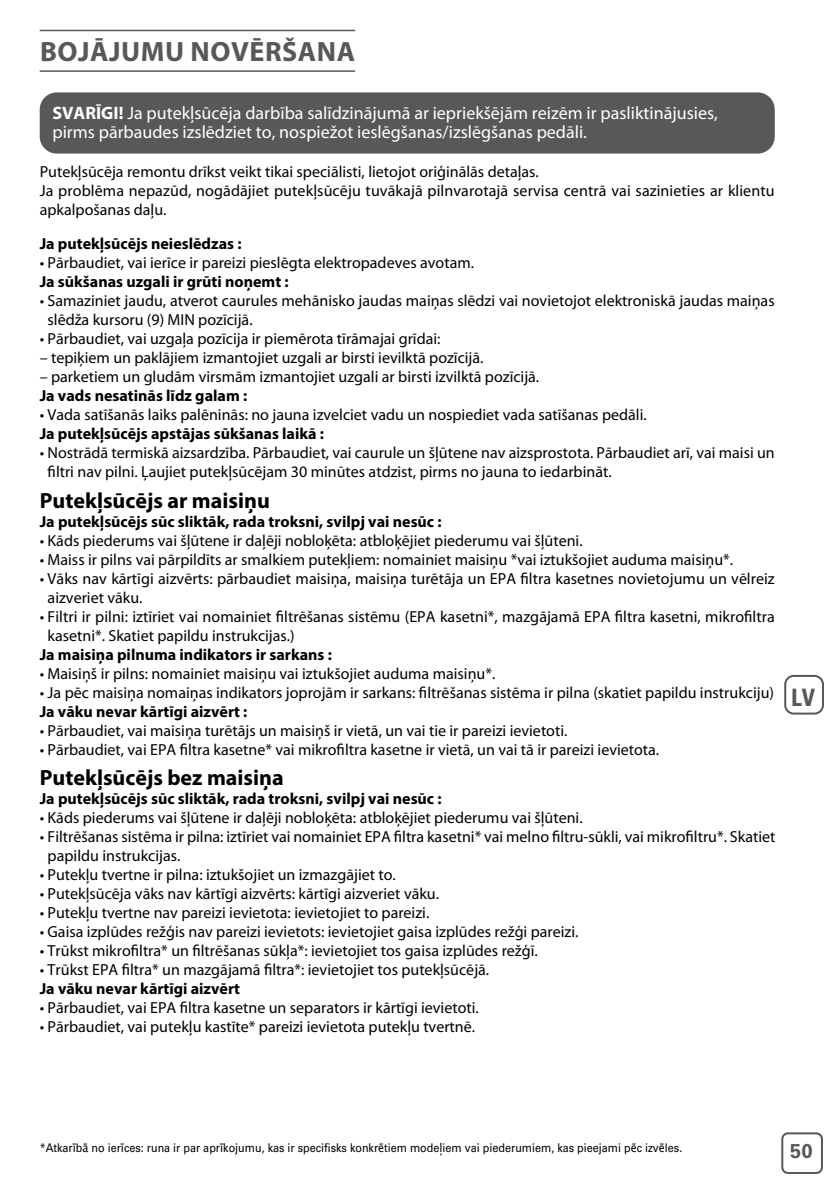
<style>
.page{position:relative;width:840px;height:1191px;background:#fff}
.page>*{position:absolute;margin:0;border:0;box-sizing:border-box;transform-origin:0 0}
.t1{font:700 28px "Myriad Pro";letter-spacing:.02em;color:#595757}
.t2{font:700 condensed 24px "Univers";color:#595757}
.t3{font:700 22px "Myriad Pro";color:#000}
.t4{font:700 20px "Univers";color:#595757}
.t5{font:18px/19px "Myriad Pro";color:#fff}
.t6{font:16px/19px "Myriad Pro";color:#000}
.t7{font:700 16px "Myriad Pro";color:#000}
.t8{font:12px "Univers";color:#000;scale:.9 1}
.s1{font-weight:700}
.s2{font-family:"Lucida Grande"}
</style>
<div class="page">
<div style="left:780px;top:1132px;width:42px;height:42px;border:2px solid #595757;border-radius:6px"></div>
<hr style="left:40px;top:30px;width:315px;height:1px;background:#595757">
<hr style="left:40px;top:70px;width:315px;height:2px;background:#595757">
<div style="left:40px;top:92px;width:734px;height:62px;background:#595757;border-radius:17px"></div>
<div style="left:783px;top:675px;width:40px;height:39px;border:2px solid #595757;border-radius:9px"></div>
<h1 class="t1" style="left:40px;top:33px;width:316px">BOJĀJUMU NOVĒRŠANA</h1>
<p class="t5" style="left:52px;top:104px;width:666px"><span class="s1">SVARĪGI!</span> Ja putekļsūcēja darbība salīdzinājumā ar iepriekšējām reizēm ir pasliktinājusies, pirms pārbaudes izslēdziet to, nospiežot ieslēgšanas/izslēgšanas pedāli.</p>
<p class="t6" style="left:40px;top:162px;width:736px">Putekļsūcēja remontu drīkst veikt tikai speciālisti, lietojot oriģinālās detaļas.<br>Ja problēma nepazūd, nogādājiet putekļsūcēju tuvākajā pilnvarotajā servisa centrā vai sazinieties ar klientu apkalpošanas daļu.</p>
<p class="t7" style="left:40px;top:234px;width:203px">Ja putekļsūcējs neieslēdzas :</p>
<p class="t6" style="left:40px;top:253px;width:435px">• Pārbaudiet, vai ierīce ir pareizi pieslēgta elektropadeves avotam.</p>
<p class="t7" style="left:40px;top:272px;width:250px">Ja sūkšanas uzgali ir grūti noņemt :</p>
<p class="t6" style="left:48px;top:291px;width:728px;text-indent:-8px">• Samaziniet jaudu, atverot caurules mehānisko jaudas maiņas slēdzi vai novietojot elektroniskā jaudas maiņas slēdža kursoru (9) MIN pozīcijā.</p>
<p class="t6" style="left:40px;top:329px;width:402px">• Pārbaudiet, vai uzgaļa pozīcija ir piemērota tīrāmajai grīdai:</p>
<p class="t6" style="left:40px;top:348px;width:445px">– tepiķiem un paklājiem izmantojiet uzgali ar birsti ievilktā pozīcijā.</p>
<p class="t6" style="left:40px;top:367px;width:501px">– parketiem un gludām virsmām izmantojiet uzgali ar birsti izvilktā pozīcijā.</p>
<p class="t7" style="left:40px;top:385px;width:209px">Ja vads nesatinās līdz galam :</p>
<p class="t6" style="left:40px;top:405px;width:608px">• Vada satīšanās laiks palēninās: no jauna izvelciet vadu un nospiediet vada satīšanas pedāli.</p>
<p class="t7" style="left:40px;top:423px;width:285px">Ja putekļsūcējs apstājas sūkšanas laikā :</p>
<p class="t6" style="left:48px;top:443px;width:728px;text-indent:-8px">• Nostrādā termiskā aizsardzība. Pārbaudiet, vai caurule un šļūtene nav aizsprostota. Pārbaudiet arī, vai maisi un filtri nav pilni. Ļaujiet putekļsūcējam 30 minūtes atdzist, pirms no jauna to iedarbināt.</p>
<h3 class="t3" style="left:40px;top:486px;width:231px">Putekļsūcējs ar maisiņu</h3>
<p class="t7" style="left:40px;top:511px;width:403px">Ja putekļsūcējs sūc sliktāk, rada troksni, svilpj vai nesūc :</p>
<p class="t6" style="left:40px;top:530px;width:544px">• Kāds piederums vai šļūtene ir daļēji nobloķēta: atbloķējiet piederumu vai šļūteni.</p>
<p class="t6" style="left:40px;top:549px;width:694px">• Maiss ir pilns vai pārpildīts ar smalkiem putekļiem: nomainiet maisiņu *vai iztukšojiet auduma maisiņu*.</p>
<p class="t6" style="left:48px;top:568px;width:728px;text-indent:-8px">• Vāks nav kārtīgi aizvērts: pārbaudiet maisiņa, maisiņa turētāja un EPA filtra kasetnes novietojumu un vēlreiz aizveriet vāku.</p>
<p class="t6" style="left:48px;top:606px;width:728px;text-indent:-8px">• Filtri ir pilni: iztīriet vai nomainiet filtrēšanas sistēmu (EPA kasetni*, mazgājamā EPA filtra kasetni, mikrofiltra kasetni*. Skatiet papildu instrukcijas.)</p>
<p class="t7" style="left:40px;top:643px;width:293px">Ja maisiņa pilnuma indikators ir sarkans :</p>
<p class="t6" style="left:40px;top:663px;width:457px">• Maisiņš ir pilns: nomainiet maisiņu vai iztukšojiet auduma maisiņu*.</p>
<p class="t6" style="left:40px;top:682px;width:735px">• Ja pēc maisiņa nomaiņas indikators joprojām ir sarkans: filtrēšanas sistēma ir pilna (skatiet papildu instrukciju)</p>
<p class="t7" style="left:40px;top:700px;width:209px">Ja vāku nevar kārtīgi aizvērt :</p>
<p class="t6" style="left:40px;top:720px;width:529px">• Pārbaudiet, vai maisiņa turētājs un maisiņš ir vietā, un vai tie ir pareizi ievietoti.</p>
<p class="t6" style="left:40px;top:739px;width:620px">• Pārbaudiet, vai EPA filtra kasetne* vai mikrofiltra kasetne ir vietā, un vai tā ir pareizi ievietota.</p>
<h3 class="t3" style="left:40px;top:763px;width:245px">Putekļsūcējs bez maisiņa</h3>
<p class="t7" style="left:40px;top:788px;width:403px">Ja putekļsūcējs sūc sliktāk, rada troksni, svilpj vai nesūc :</p>
<p class="t6" style="left:40px;top:807px;width:544px">• Kāds piederums vai šļūtene ir daļēji nobloķēta: atbloķējiet piederumu vai šļūteni.</p>
<p class="t6" style="left:48px;top:826px;width:728px;text-indent:-8px">• Filtrēšanas sistēma ir pilna: iztīriet vai nomainiet EPA filtra kasetni* vai melno filtru-sūkli, vai mikrofiltru*. Skatiet papildu instrukcijas.</p>
<p class="t6" style="left:40px;top:864px;width:357px">• Putekļu tvertne ir pilna: iztukšojiet un izmazgājiet to.</p>
<p class="t6" style="left:40px;top:883px;width:400px">• Putekļsūcēja vāks nav kārtīgi aizvērts: kārtīgi aizveriet vāku.</p>
<p class="t6" style="left:40px;top:902px;width:391px">• Putekļu tvertne nav pareizi ievietota: ievietojiet to pareizi.</p>
<p class="t6" style="left:40px;top:921px;width:540px">• Gaisa izplūdes režģis nav pareizi ievietots: ievietojiet gaisa izplūdes režģi pareizi.</p>
<p class="t6" style="left:40px;top:940px;width:499px">• Trūkst mikrofiltra* un filtrēšanas sūkļa*: ievietojiet tos gaisa izplūdes režģī.</p>
<p class="t6" style="left:40px;top:959px;width:451px">• Trūkst EPA filtra* un mazgājamā filtra*: ievietojiet tos putekļsūcējā.</p>
<p class="t7" style="left:40px;top:977px;width:202px">Ja vāku nevar kārtīgi aizvērt</p>
<p class="t6" style="left:40px;top:997px;width:440px">• Pārbaudiet, vai EPA filtra kasetne un separators ir kārtīgi ievietoti.</p>
<p class="t6" style="left:40px;top:1016px;width:436px">• Pārbaudiet, vai putekļu kastīte* pareizi ievietota putekļu tvertnē.</p>
<h2 class="t2" style="left:790px;top:682px;width:25px">LV</h2>
<p class="t8" style="left:40px;top:1140px;width:715px">*Atkar<span class="s2">ī</span>b<span class="s2">ā</span> no ier<span class="s2">ī</span>ces: runa ir par apr<span class="s2">ī</span>kojumu, kas ir specifisks konkr<span class="s2">ē</span>tiem mode<span class="s2">ļ</span>iem vai piederumiem, kas pieejami p<span class="s2">ē</span>c izv<span class="s2">ē</span>les.</p>
<p class="t4" style="left:789px;top:1139px;width:24px">50</p>
</div>
